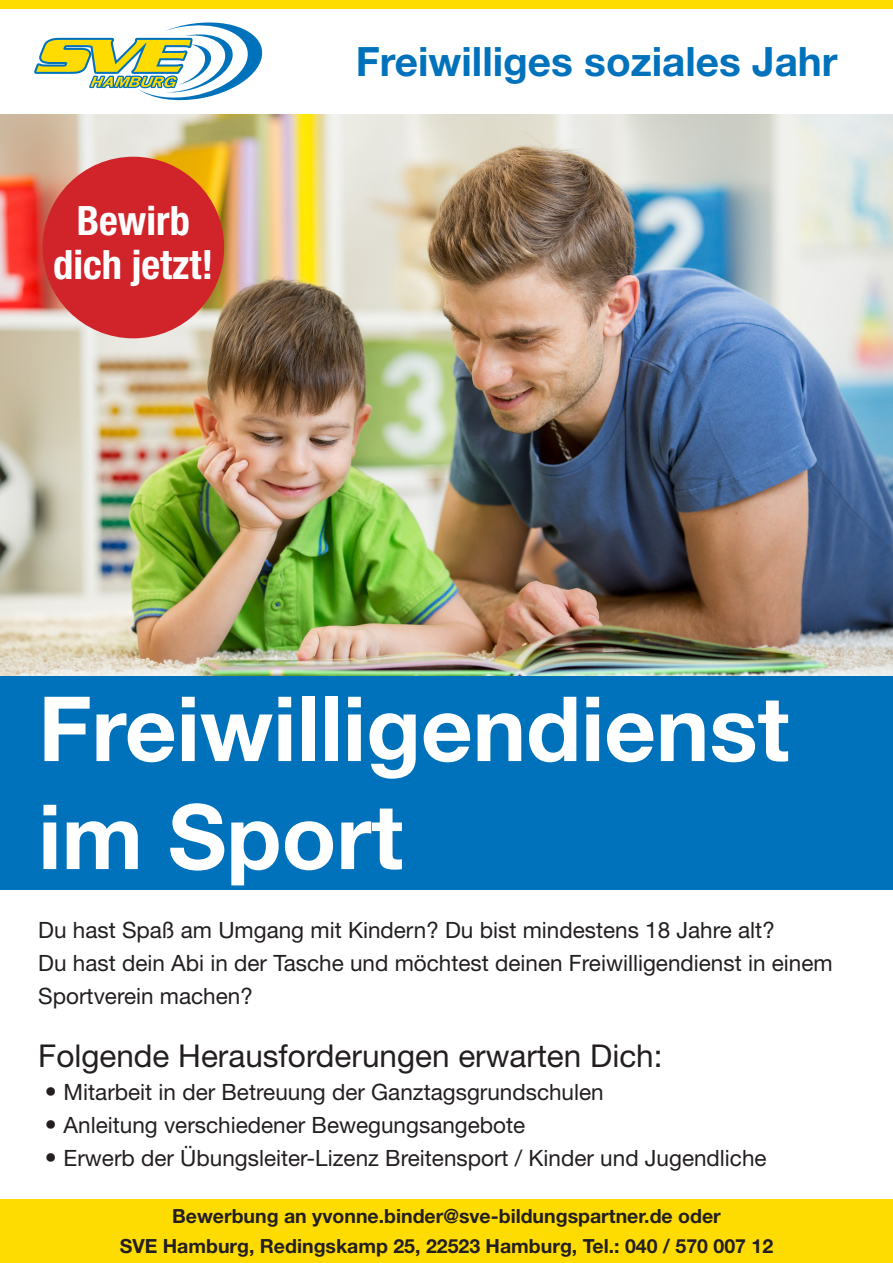
<style>
.page{position:relative;width:893px;height:1263px;background:#fff}
.page>*{position:absolute;margin:0;border:0;box-sizing:border-box;transform-origin:0 0}
.t1{font:700 90px/108px "Helvetica Neue LT Pro";color:#fff}
.t2{font:700 40.5px "Helvetica Neue LT Pro";color:#0072bc}
.t3{font:700 condensed 40.5px/43.8px "Helvetica Neue LT Pro";color:#fff;text-align:center}
.t4{font:31.5px "Helvetica Neue LT Pro";color:#231f20}
.t5{font:22.5px/33px "Helvetica Neue LT Pro";color:#231f20}
.t6{font:700 19.5px/30.6px "Helvetica Neue LT Pro";color:#231f20;text-align:center}
.s1{font-size:24px}
</style>
<div class="page">
<img style="left:0;top:115px;width:893px;height:561px">
<div style="left:0;top:676px;width:893px;height:213px;background:#0072bc"></div>
<svg style="left:34px;top:22px;width:228px;height:79px"></svg>
<div style="left:0;top:1199px;width:893px;height:64px;background:#ffdc01"></div>
<div style="left:43px;top:157px;width:181px;height:181px;background:#d1232a;border-radius:50%"></div>
<div style="left:0;top:0;width:893px;height:9px;background:#ffdc01"></div>
<h2 class="t3" style="left:53px;top:199px;width:162px">Bewirb dich jetzt!</h2>
<h2 class="t2" style="left:356px;top:36px;width:483px">Freiwilliges soziales Jahr</h2>
<h1 class="t1" style="left:38px;top:672px;width:753px">Freiwilligendienst im Sport</h1>
<p class="t5" style="left:38px;top:913px;width:796px">Du hast Spaß am Umgang mit Kindern? Du bist mindestens 18 Jahre alt?<br>Du hast dein Abi in der Tasche und möchtest deinen Freiwilligendienst in einem<br>Sportverein machen?</p>
<h3 class="t4" style="left:38px;top:1037px;width:626px">Folgende Herausforderungen erwarten Dich:</h3>
<p class="t5" style="left:45px;top:1075px;width:560px"><span class="s1">•</span> Mitarbeit in der Betreuung der Ganztagsgrundschulen</p>
<p class="t5" style="left:45px;top:1108px;width:482px"><span class="s1">•</span> Anleitung verschiedener Bewegungsangebote</p>
<p class="t5" style="left:45px;top:1141px;width:723px"><span class="s1">•</span> Erwerb der Übungsleiter-Lizenz Breitensport / Kinder und Jugendliche</p>
<p class="t6" style="left:120px;top:1200px;width:655px">Bewerbung an yvonne.binder@sve-bildungspartner.de oder<br>SVE Hamburg, Redingskamp 25, 22523 Hamburg, Tel.: 040 / 570 007 12</p>
</div>
